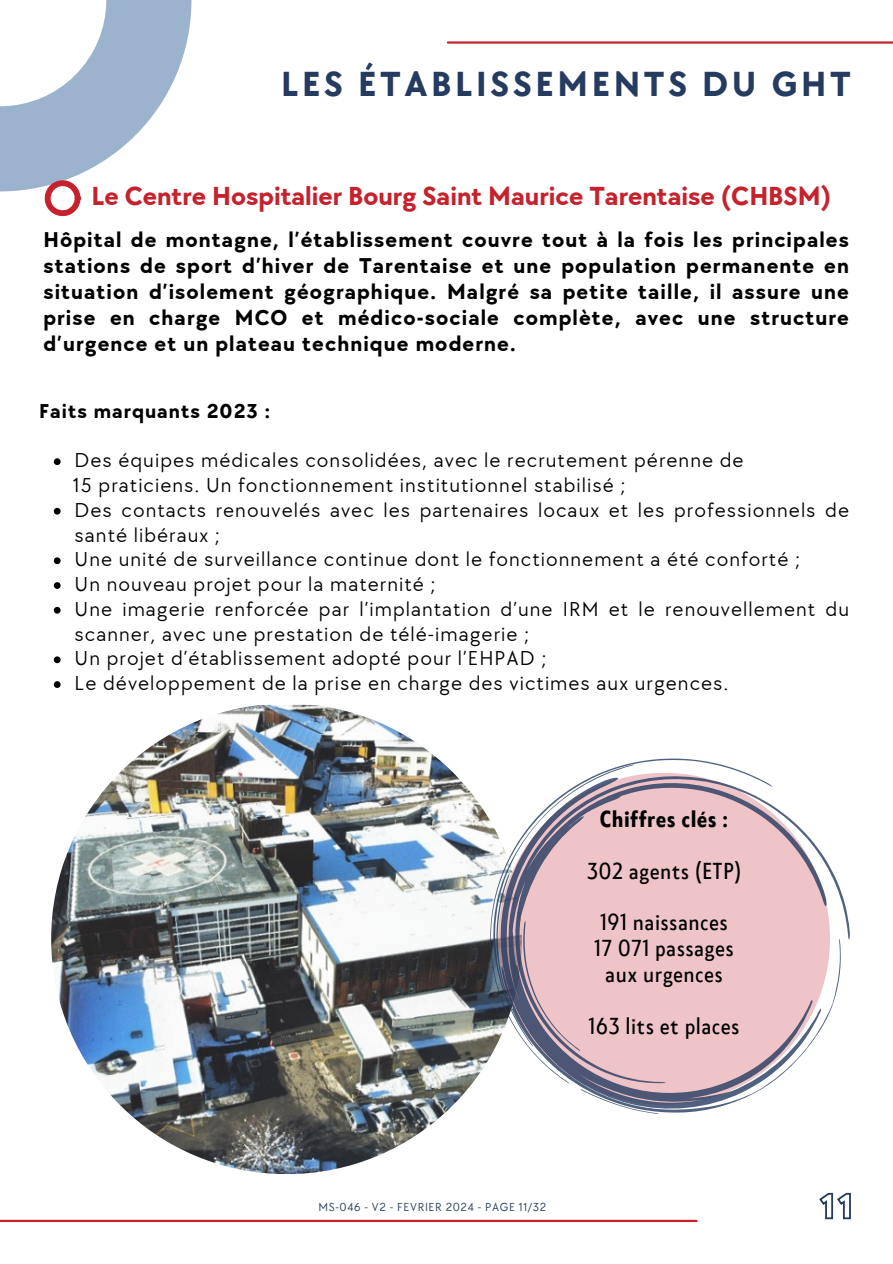
<style>
.page{position:relative;width:893px;height:1264px;background:#fff}
.page>*{position:absolute;margin:0;border:0;box-sizing:border-box;transform-origin:0 0}
.t1{font:700 36px "TT Chocolates";letter-spacing:.1em;color:#253b5f}
.t2{font:700 27px "TT Chocolates";color:#c6222d}
.t3{font:700 22.2px/25.8px "TT Chocolates";letter-spacing:.05em;color:#000;text-align:justify}
.t4{font:21.6px/25.8px "Klein Condensed";letter-spacing:.05em;color:#000;text-align:center}
.t5{font:700 21.6px "Klein Condensed";letter-spacing:.05em;color:#000}
.t6{font:20.85px/24.8px "TT Chocolates";letter-spacing:.05em;color:#000}
.t7{font:700 20.85px "TT Chocolates";letter-spacing:.05em;color:#000}
.t8{font:12px "TT Chocolates";letter-spacing:.05em;color:#253b5f}
</style>
<div class="page">
<svg style="left:0;top:0;width:191px;height:217px"></svg>
<img style="left:51px;top:703px;width:471px;height:471px;border-radius:50%">
<svg style="left:54px;top:458px;width:7px;height:7px"></svg>
<svg style="left:54px;top:508px;width:7px;height:6px"></svg>
<svg style="left:54px;top:557px;width:7px;height:7px"></svg>
<svg style="left:54px;top:582px;width:7px;height:7px"></svg>
<svg style="left:54px;top:607px;width:7px;height:6px"></svg>
<svg style="left:54px;top:656px;width:7px;height:7px"></svg>
<svg style="left:54px;top:681px;width:7px;height:7px"></svg>
<hr style="left:0;top:1219px;width:696px;height:2px;background:#c6222d">
<svg style="left:819px;top:1192px;width:32px;height:28px"></svg>
<hr style="left:448px;top:41px;width:444px;height:3px;background:#c6222d">
<svg style="left:772px;top:786px;width:77px;height:154px"></svg>
<svg style="left:490px;top:758px;width:282px;height:299px;fill:#eec4c8"></svg>
<svg style="left:492px;top:764px;width:142px;height:109px"></svg>
<svg style="left:492px;top:873px;width:349px;height:239px;fill:#eec4c8"></svg>
<h4 class="t1" style="left:281px;top:64px;width:571px">LES ÉTABLISSEMENTS DU GHT</h4>
<p class="t2" style="left:91px;top:181px;width:741px">Le Centre Hospitalier Bourg Saint Maurice Tarentaise (CHBSM)</p>
<h1 class="t3" style="left:43px;top:227px;width:807px">Hôpital de montagne, l’établissement couvre tout à la fois les principales stations de sport d’hiver de Tarentaise et une population permanente en situation d’isolement géographique. Malgré sa petite taille, il assure une prise en charge MCO et médico-sociale complète, avec une structure d’urgence et un plateau technique moderne.</h1>
<p class="t7" style="left:39px;top:399px;width:233px">Faits marquants 2023 :</p>
<p class="t6" style="left:75px;top:448px;width:670px">Des équipes médicales consolidées, avec le recrutement pérenne de</p>
<p class="t6" style="left:73px;top:473px;width:554px">15 praticiens. Un fonctionnement institutionnel stabilisé ;</p>
<p class="t6" style="left:75px;top:498px;width:775px">Des contacts renouvelés avec les partenaires locaux et les professionnels de santé libéraux ;</p>
<p class="t6" style="left:75px;top:547px;width:727px">Une unité de surveillance continue dont le fonctionnement a été conforté ;</p>
<p class="t6" style="left:75px;top:572px;width:362px">Un nouveau projet pour la maternité ;</p>
<p class="t6" style="left:75px;top:597px;width:775px">Une imagerie renforcée par l’implantation d’une IRM et le renouvellement du scanner, avec une prestation de télé-imagerie ;</p>
<p class="t6" style="left:75px;top:646px;width:473px">Un projet d’établissement adopté pour l’EHPAD ;</p>
<h3 class="t6" style="left:75px;top:671px;width:655px">Le développement de la prise en charge des victimes aux urgences.</h3>
<h2 class="t5" style="left:600px;top:807px;width:129px">Chiffres clés :</h2>
<h3 class="t4" style="left:587px;top:859px;width:155px">302 agents (ETP)</h3>
<h3 class="t4" style="left:594px;top:911px;width:140px">191 naissances<br>17 071 passages aux urgences</h3>
<p class="t4" style="left:588px;top:1014px;width:152px">163 lits et places</p>
<h4 class="t8" style="left:318px;top:1199px;width:229px">MS-046 - V2 - FEVRIER 2024 - PAGE 11/32</h4>
</div>
